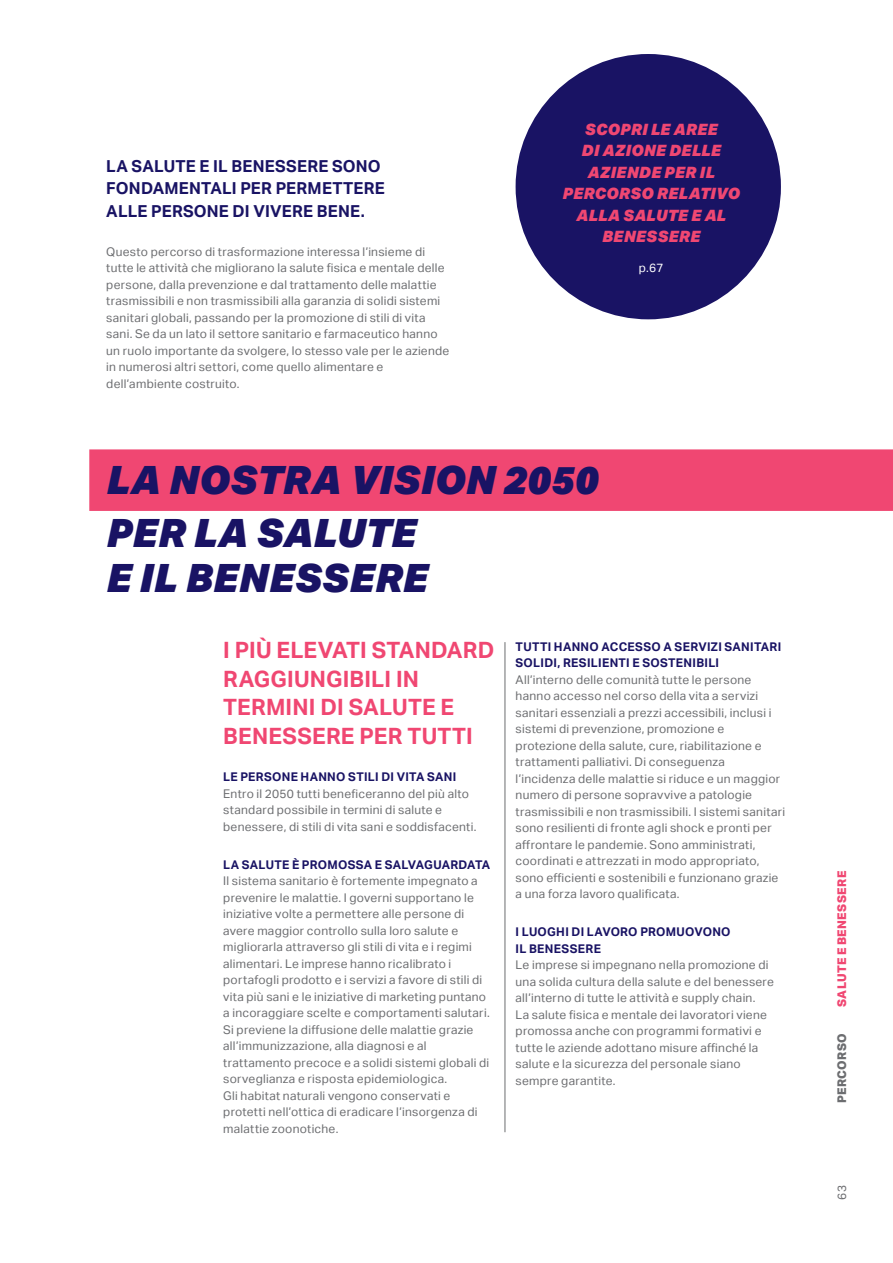
<style>
.page{position:relative;width:893px;height:1263px;background:#fff}
.page>*{position:absolute;margin:0;border:0;box-sizing:border-box;transform-origin:0 0}
.t1{font:italic 900 39px/53.6px "Aktiv Grotesk";letter-spacing:.01em;color:#191364}
.t2{font:700 22.5px/28.5px "Aktiv Grotesk";letter-spacing:.005em;color:#f04772}
.t3{font:700 16.5px/22.5px "Aktiv Grotesk";letter-spacing:.015em;color:#191364}
.t4{font:italic 900 15.6px/21.5px "Aktiv Grotesk";letter-spacing:.015em;color:#f04772;text-align:center}
.t5{font:12px/16.5px "Aktiv Grotesk";letter-spacing:.02em;color:#6c6d70}
.t6{font:700 12px/16.5px "Aktiv Grotesk";letter-spacing:.025em;color:#191364}
.t7{font:800 12px "Aktiv Grotesk";letter-spacing:.03em;color:#f04772}
.t8{font:800 12px "Aktiv Grotesk";letter-spacing:.02em;color:#6c6d70}
.t9{font:12px "Aktiv Grotesk";color:#fff}
</style>
<div class="page">
<hr style="left:505px;top:642px;width:1px;height:490px;background:#6c6d70">
<div style="left:516px;top:54px;width:265px;height:265px;background:#191364;border-radius:50%"></div>
<div style="left:89px;top:449px;width:804px;height:62px;background:#f04772"></div>
<h3 class="t3" style="left:106px;top:155px;width:280px">LA SALUTE E IL BENESSERE SONO<br>FONDAMENTALI PER PERMETTERE<br>ALLE PERSONE DI VIVERE BENE.</h3>
<p class="t5" style="left:106px;top:244px;width:345px">Questo percorso di trasformazione interessa l’insieme di tutte le attività che migliorano la salute fisica e mentale delle persone, dalla prevenzione e dal trattamento delle malattie trasmissibili e non trasmissibili alla garanzia di solidi sistemi sanitari globali, passando per la promozione di stili di vita sani. Se da un lato il settore sanitario e farmaceutico hanno un ruolo importante da svolgere, lo stesso vale per le aziende in numerosi altri settori, come quello alimentare e dell’ambiente costruito.</p>
<h3 class="t4" style="left:562px;top:118px;width:179px">SCOPRI LE AREE<br>DI AZIONE DELLE<br>AZIENDE PER IL<br>PERCORSO RELATIVO<br>ALLA SALUTE E AL<br>BENESSERE</h3>
<p class="t9" style="left:639px;top:261px;width:26px">p.67</p>
<h1 class="t1" style="left:106px;top:452px;width:493px">LA NOSTRA VISION 2050<br>PER LA SALUTE</h1>
<h1 class="t1" style="left:106px;top:551px;width:323px">E IL BENESSERE</h1>
<h2 class="t2" style="left:223px;top:636px;width:273px">I PIÙ ELEVATI STANDARD<br>RAGGIUNGIBILI IN<br>TERMINI DI SALUTE E<br>BENESSERE PER TUTTI</h2>
<p class="t6" style="left:223px;top:769px;width:235px">LE PERSONE HANNO STILI DI VITA SANI</p>
<p class="t5" style="left:223px;top:785px;width:255px">Entro il 2050 tutti beneficeranno del più alto standard possibile in termini di salute e benessere, di stili di vita sani e soddisfacenti.</p>
<p class="t6" style="left:223px;top:856px;width:269px">LA SALUTE È PROMOSSA E SALVAGUARDATA</p>
<p class="t5" style="left:223px;top:873px;width:268px">Il sistema sanitario è fortemente impegnato a prevenire le malattie. I governi supportano le iniziative volte a permettere alle persone di avere maggior controllo sulla loro salute e migliorarla attraverso gli stili di vita e i regimi alimentari. Le imprese hanno ricalibrato i portafogli prodotto e i servizi a favore di stili di vita più sani e le iniziative di marketing puntano a incoraggiare scelte e comportamenti salutari.<br>Si previene la diffusione delle malattie grazie all’immunizzazione, alla diagnosi e al trattamento precoce e a solidi sistemi globali di sorveglianza e risposta epidemiologica.<br>Gli habitat naturali vengono conservati e protetti nell’ottica di eradicare l’insorgenza di malattie zoonotiche.</p>
<p class="t6" style="left:516px;top:638px;width:267px">TUTTI HANNO ACCESSO A SERVIZI SANITARI<br>SOLIDI, RESILIENTI E SOSTENIBILI</p>
<p class="t5" style="left:516px;top:671px;width:271px">All’interno delle comunità tutte le persone hanno accesso nel corso della vita a servizi sanitari essenziali a prezzi accessibili, inclusi i sistemi di prevenzione, promozione e protezione della salute, cure, riabilitazione e trattamenti palliativi. Di conseguenza l’incidenza delle malattie si riduce e un maggior numero di persone sopravvive a patologie trasmissibili e non trasmissibili. I sistemi sanitari sono resilienti di fronte agli shock e pronti per affrontare le pandemie. Sono amministrati, coordinati e attrezzati in modo appropriato, sono efficienti e sostenibili e funzionano grazie a una forza lavoro qualificata.</p>
<p class="t6" style="left:516px;top:923px;width:217px">I LUOGHI DI LAVORO PROMUOVONO<br>IL BENESSERE</p>
<p class="t5" style="left:516px;top:956px;width:260px">Le imprese si impegnano nella promozione di una solida cultura della salute e del benessere all’interno di tutte le attività e supply chain.<br>La salute fisica e mentale dei lavoratori viene promossa anche con programmi formativi e tutte le aziende adottano misure affinché la salute e la sicurezza del personale siano sempre garantite.</p>
<p class="t7" style="left:835px;top:1007px;width:137px;rotate:-90deg">SALUTE E BENESSERE</p>
<p class="t8" style="left:835px;top:1103px;width:71px;rotate:-90deg">PERCORSO</p>
<p class="t5" style="left:834px;top:1200px;width:16px;rotate:-90deg">63</p>
</div>
